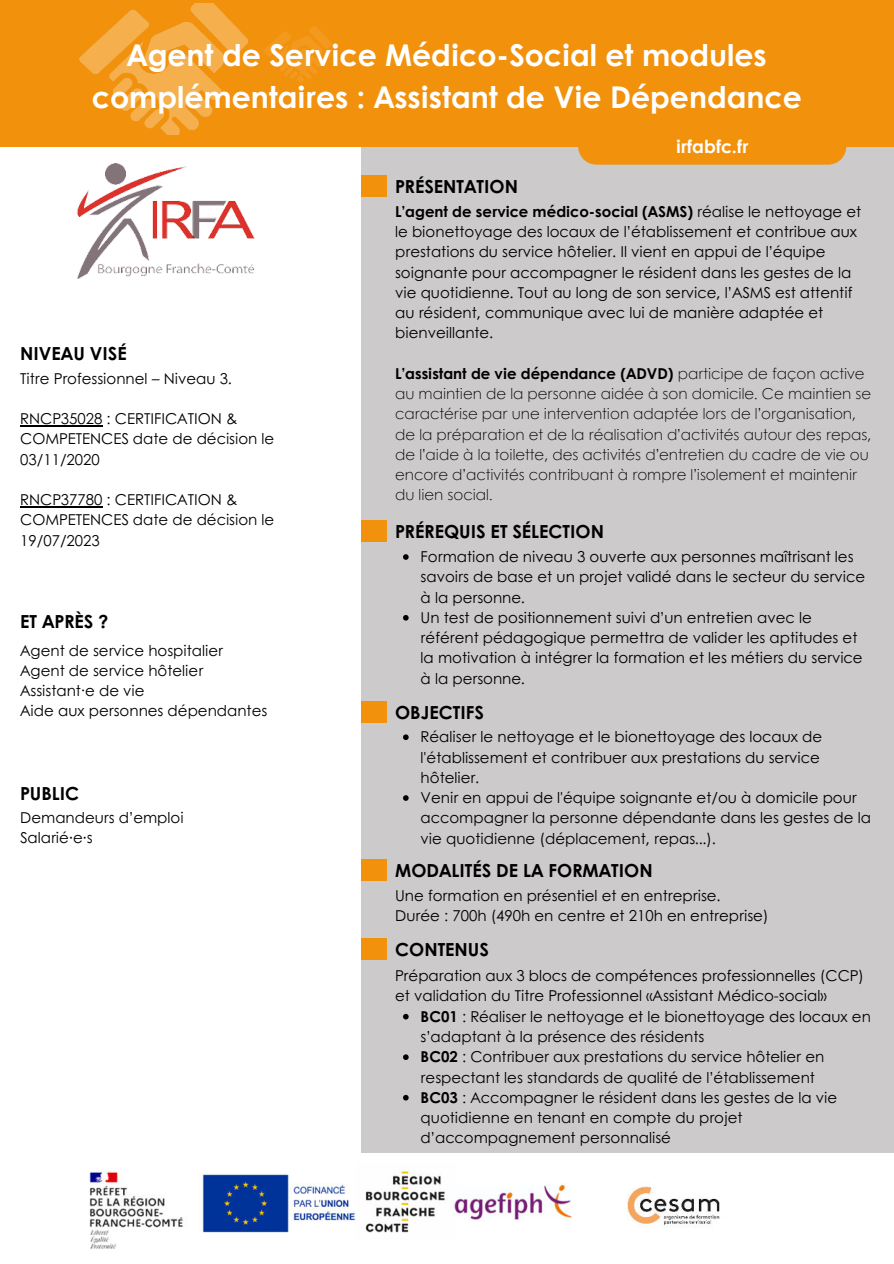
<style>
.page{position:relative;width:894px;height:1264px;background:#fff}
.page>*{position:absolute;margin:0;border:0;box-sizing:border-box;transform-origin:0 0}
.t1{font:700 30px/41.7px "Century Gothic";color:#fff;text-align:center}
.t2{font:700 18px "Century Gothic";color:#000}
.t3{font:700 18px "Century Gothic";color:#fff}
.t4{font:15px/20.2px "Century Gothic";color:#000}
.t5{font:300 15px/20.2px "Century Gothic";color:#000}
.s1{font-family:"Noto Sans"}
.s2{font-weight:700}
</style>
<div class="page">
<div style="left:361px;top:0;width:532px;height:1263px;background:#cccacb"></div>
<div style="left:0;top:0;width:893px;height:146px;background:#f2910b"></div>
<img style="left:77px;top:164px;width:178px;height:115px">
<svg style="left:578px;top:146px;width:268px;height:19px;background:#f09313"></svg>
<div style="left:361px;top:176px;width:26px;height:21px;background:#f2910b"></div>
<div style="left:361px;top:521px;width:26px;height:21px;background:#f2910b"></div>
<div style="left:361px;top:701px;width:26px;height:21px;background:#f2910b"></div>
<div style="left:361px;top:859px;width:26px;height:22px;background:#f2910b"></div>
<div style="left:361px;top:938px;width:26px;height:21px;background:#f2910b"></div>
<img style="left:79px;top:4px;width:253px;height:130px">
<svg style="left:403px;top:1013px;width:5px;height:6px"></svg>
<svg style="left:403px;top:1054px;width:5px;height:5px"></svg>
<svg style="left:403px;top:1094px;width:5px;height:6px"></svg>
<svg style="left:403px;top:734px;width:5px;height:6px"></svg>
<svg style="left:403px;top:795px;width:5px;height:5px"></svg>
<svg style="left:403px;top:554px;width:5px;height:6px"></svg>
<svg style="left:403px;top:615px;width:5px;height:5px"></svg>
<hr style="left:20px;top:425px;width:82px;height:1px;background:#000">
<hr style="left:20px;top:506px;width:82px;height:1px;background:#000">
<div style="left:0;top:1152px;width:893px;height:111px;background:#fff"></div>
<img style="left:627px;top:1186px;width:93px;height:40px">
<img style="left:89px;top:1167px;width:483px;height:82px">
<h1 class="t1" style="left:92px;top:33px;width:711px">Agent de Service Médico-Social et modules complémentaires : Assistant de Vie Dépendance</h1>
<p class="t2" style="left:20px;top:342px;width:108px">NIVEAU VISÉ</p>
<p class="t4" style="left:20px;top:367px;width:213px">Titre Professionnel – Niveau 3.</p>
<p class="t4" style="left:20px;top:408px;width:256px">RNCP35028 : CERTIFICATION &amp;<br>COMPETENCES date de décision le<br>03/11/2020</p>
<p class="t4" style="left:20px;top:489px;width:256px">RNCP37780 : CERTIFICATION &amp;<br>COMPETENCES date de décision le<br>19/07/2023</p>
<p class="t2" style="left:20px;top:610px;width:90px">ET APRÈS ?</p>
<p class="t4" style="left:20px;top:639px;width:248px">Agent de service hospitalier<br>Agent de service hôtelier<br>Assistant·e de vie<br>Aide aux personnes dépendantes</p>
<p class="t2" style="left:20px;top:781px;width:61px">PUBLIC</p>
<p class="t4" style="left:20px;top:806px;width:165px">Demandeurs d’emploi<br>Salarié<span class="s1">⸱</span>e<span class="s1">⸱</span>s</p>
<p class="t2" style="left:395px;top:174px;width:124px">PRÉSENTATION</p>
<p class="t3" style="left:676px;top:135px;width:74px">irfabfc.fr</p>
<p class="t4" style="left:395px;top:201px;width:467px"><span class="s2">L’agent de service médico-social (ASMS)</span> réalise le nettoyage et le bionettoyage des locaux de l’établissement et contribue aux prestations du service hôtelier. Il vient en appui de l’équipe soignante pour accompagner le résident dans les gestes de la vie quotidienne. Tout au long de son service, l’ASMS est attentif au résident, communique avec lui de manière adaptée et bienveillante.</p>
<p class="t5" style="left:395px;top:363px;width:477px"><span class="s2">L’assistant de vie dépendance (ADVD)</span> participe de façon active au maintien de la personne aidée à son domicile. Ce maintien se caractérise par une intervention adaptée lors de l’organisation, de la préparation et de la réalisation d’activités autour des repas, de l’aide à la toilette, des activités d’entretien du cadre de vie ou encore d’activités contribuant à rompre l’isolement et maintenir du lien social.</p>
<p class="t2" style="left:395px;top:519px;width:210px">PRÉREQUIS ET SÉLECTION</p>
<p class="t4" style="left:420px;top:546px;width:446px">Formation de niveau 3 ouverte aux personnes maîtrisant les savoirs de base et un projet validé dans le secteur du service à la personne.<br>Un test de positionnement suivi d’un entretien avec le référent pédagogique permettra de valider les aptitudes et la motivation à intégrer la formation et les métiers du service à la personne.</p>
<p class="t2" style="left:395px;top:700px;width:90px">OBJECTIFS</p>
<p class="t4" style="left:420px;top:726px;width:451px">Réaliser le nettoyage et le bionettoyage des locaux de l'établissement et contribuer aux prestations du service hôtelier.<br>Venir en appui de l'équipe soignante et/ou à domicile pour accompagner la personne dépendante dans les gestes de la vie quotidienne (déplacement, repas...).</p>
<p class="t2" style="left:395px;top:858px;width:259px">MODALITÉS DE LA FORMATION</p>
<p class="t4" style="left:395px;top:885px;width:375px">Une formation en présentiel et en entreprise.<br>Durée : 700h (490h en centre et 210h en entreprise)</p>
<p class="t2" style="left:395px;top:937px;width:95px">CONTENUS</p>
<p class="t4" style="left:395px;top:965px;width:470px">Préparation aux 3 blocs de compétences professionnelles (CCP) et validation du Titre Professionnel «Assistant Médico-social»</p>
<p class="t4" style="left:420px;top:1005px;width:451px"><span class="s2">BC01</span> : Réaliser le nettoyage et le bionettoyage des locaux en s’adaptant à la présence des résidents<br><span class="s2">BC02</span> : Contribuer aux prestations du service hôtelier en respectant les standards de qualité de l’établissement<br><span class="s2">BC03</span> : Accompagner le résident dans les gestes de la vie quotidienne en tenant en compte du projet d’accompagnement personnalisé</p>
</div>
